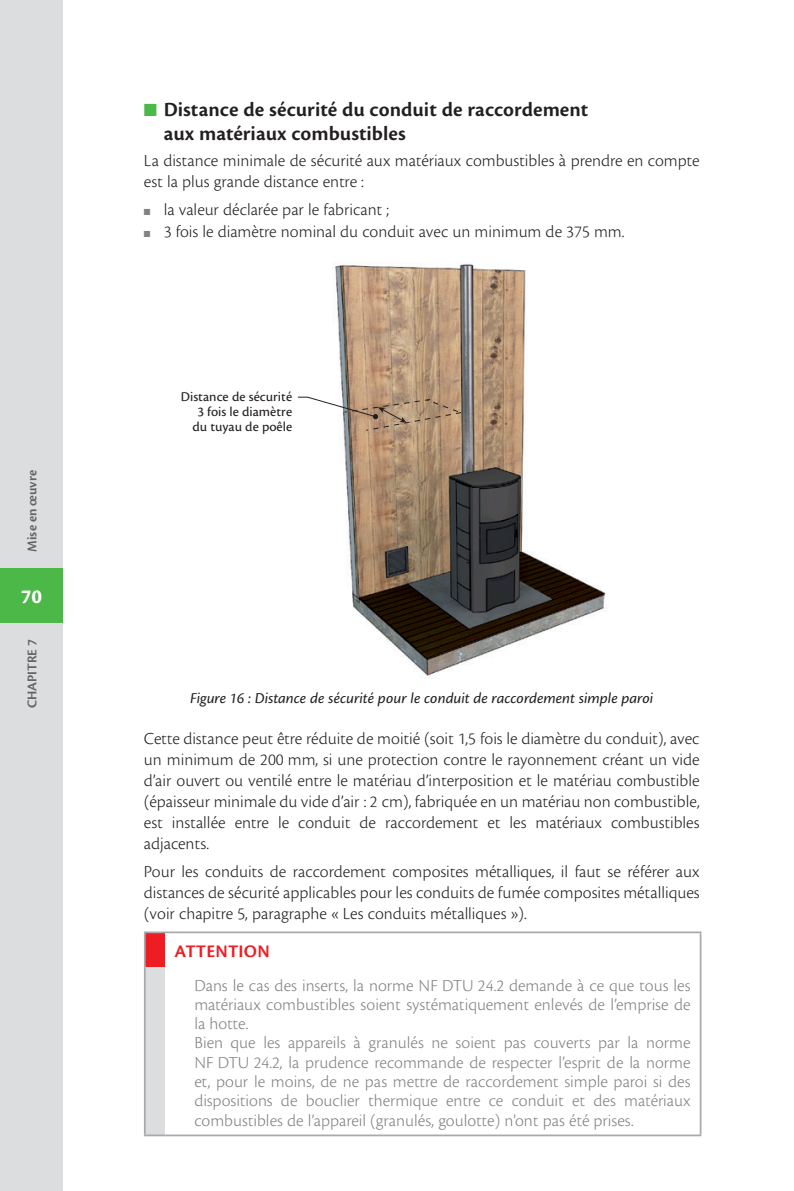
<style>
.page{position:relative;width:794px;height:1191px;background:#fff}
.page>*{position:absolute;margin:0;border:0;box-sizing:border-box;transform-origin:0 0}
.t1{font:21px/24.5px "Cronos Pro Semibold Capt";color:#231f20}
.t2{font:21px "Cronos Pro Bold Capt";color:#fff}
.Titre_Attention{font:18.38px "Cronos Pro Semibold Capt";letter-spacing:.01em;color:#ee1d23}
._00-Texte_courant{font:17.5px/21px "Cronos Pro Lt Capt";color:#231f20;text-align:justify}
._07-Texte_Enc{font:17.5px/19.2px "Cronos Pro Lt Capt";color:#808285;text-align:justify}
.t3{font:15.75px "Cronos Pro Capt It";letter-spacing:-.005em;color:#231f20}
.t4{font:14px/15.2px "Cronos Pro Capt";color:#231f20;text-align:right}
.t5{font:600 14px "Cronos Pro";letter-spacing:-.005em;color:#636366}
.s1{color:#4cb848}
.s2{color:#808285}
</style>
<div class="page">
<div style="left:0;top:0;width:63px;height:1191px;background:#dcdddf"></div>
<div style="left:0;top:568px;width:63px;height:54px;background:#4cb848"></div>
<img style="left:335px;top:264px;width:272px;height:414px">
<svg style="left:297px;top:396px;width:165px;height:35px"></svg>
<div style="left:145px;top:932px;width:20px;height:35px;background:#ee1d23"></div>
<div style="left:145px;top:967px;width:20px;height:168px;background:#dcdddf"></div>
<hr style="left:699px;top:933px;width:2px;height:34px;background:#a8a9ad">
<hr style="left:144px;top:931px;width:21px;height:2px;background:#a8a9ad">
<hr style="left:144px;top:933px;width:2px;height:34px;background:#a8a9ad">
<hr style="left:165px;top:931px;width:536px;height:2px;background:#a8a9ad">
<hr style="left:144px;top:967px;width:2px;height:167px;background:#a8a9ad">
<hr style="left:699px;top:967px;width:2px;height:167px;background:#a8a9ad">
<hr style="left:144px;top:1134px;width:21px;height:2px;background:#a8a9ad">
<hr style="left:165px;top:1134px;width:536px;height:2px;background:#a8a9ad">
<p class="t5" style="left:24px;top:552px;width:83px;rotate:-90deg">Mise en œuvre</p>
<p class="t2" style="left:21px;top:585px;width:23px">70</p>
<p class="t5" style="left:24px;top:708px;width:70px;rotate:-90deg">CHAPITRE 7</p>
<p class="t1" style="left:164px;top:97px;width:426px;text-indent:-20px"><span class="s1">■</span> Distance de sécurité du conduit de raccordement aux matériaux combustibles</p>
<p class="_00-Texte_courant" style="left:144px;top:150px;width:557px">La distance minimale de sécurité aux matériaux combustibles à prendre en compte est la plus grande distance entre :</p>
<p class="_00-Texte_courant" style="left:144px;top:199px;width:247px"><span class="s2">■</span> la valeur déclarée par le fabricant ;</p>
<p class="_00-Texte_courant" style="left:144px;top:221px;width:482px"><span class="s2">■</span> 3 fois le diamètre nominal du conduit avec un minimum de 375 mm.</p>
<p class="t4" style="left:181px;top:389px;width:113px">Distance de sécurité<br>3 fois le diamètre du tuyau de poêle</p>
<p class="t3" style="left:190px;top:689px;width:465px">Figure 16 : Distance de sécurité pour le conduit de raccordement simple paroi</p>
<p class="_00-Texte_courant" style="left:144px;top:727px;width:557px">Cette distance peut être réduite de moitié (soit 1,5 fois le diamètre du conduit), avec un minimum de 200 mm, si une protection contre le rayonnement créant un vide d’air ouvert ou ventilé entre le matériau d’interposition et le matériau combustible (épaisseur minimale du vide d’air : 2 cm), fabriquée en un matériau non combustible, est installée entre le conduit de raccordement et les matériaux combustibles adjacents.</p>
<p class="_00-Texte_courant" style="left:144px;top:861px;width:557px">Pour les conduits de raccordement composites métalliques, il faut se référer aux distances de sécurité applicables pour les conduits de fumée composites métalliques (voir chapitre 5, paragraphe « Les conduits métalliques »).</p>
<p class="Titre_Attention" style="left:175px;top:940px;width:97px">ATTENTION</p>
<p class="_07-Texte_Enc" style="left:194px;top:975px;width:498px">Dans le cas des inserts, la norme NF DTU 24.2 demande à ce que tous les matériaux combustibles soient systématiquement enlevés de l’emprise de la hotte.</p>
<p class="_07-Texte_Enc" style="left:194px;top:1033px;width:498px">Bien que les appareils à granulés ne soient pas couverts par la norme NF DTU 24.2, la prudence recommande de respecter l’esprit de la norme et, pour le moins, de ne pas mettre de raccordement simple paroi si des dispositions de bouclier thermique entre ce conduit et des matériaux combustibles de l’appareil (granulés, goulotte) n’ont pas été prises.</p>
</div>
